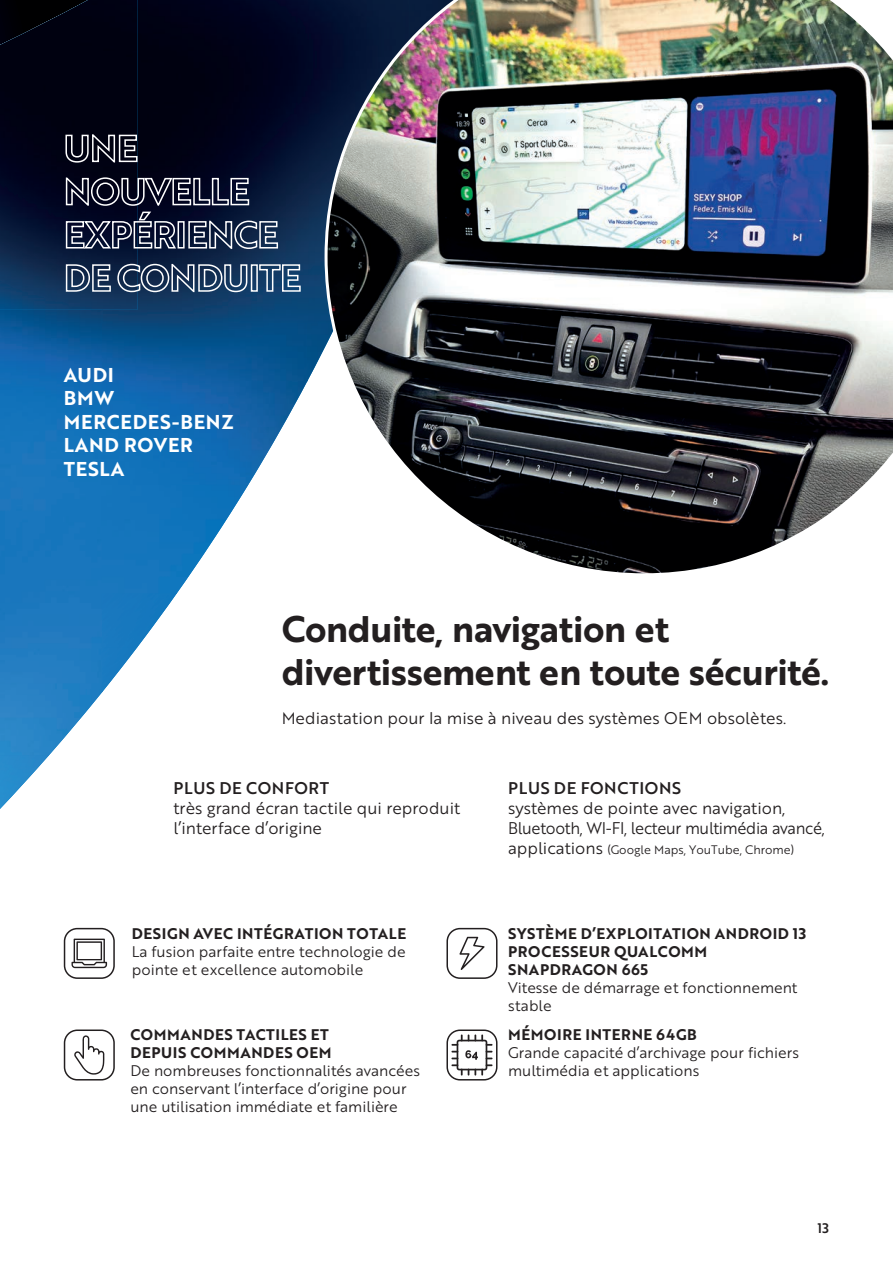
<style>
.page{position:relative;width:893px;height:1263px;background:#fff}
.page>*{position:absolute;margin:0;border:0;box-sizing:border-box;transform-origin:0 0}
.t1{font:36px/43.2px "Brother 1816 Bold";letter-spacing:-.01em;color:#231f20}
.t2{font:19.5px/23.4px "Brother 1816 Bold";letter-spacing:.04em;color:#fff}
.t3{font:16.5px/19.8px "Brother 1816 Book";color:#231f20}
.t4{font:16.5px/19.8px "Brother 1816 Book";letter-spacing:-.02em;color:#231f20}
.t5{font:16.5px "Brother 1816 Medium";color:#231f20}
.t6{font:15px/18px "Brother 1816 Book";color:#231f20}
.t7{font:15px/18px "Brother 1816 Bold";letter-spacing:.04em;color:#231f20}
.t8{font:13.5px "Brother 1816 Medium";color:#231f20}
.t9{font:12px "Brother 1816 Book";color:#231f20}
.s1{font-size:16.5px}
</style>
<div class="page">
<img style="left:103px;top:0;width:222px;height:323px">
<img style="left:0;top:310px;width:103px;height:445px">
<img style="left:102px;top:323px;width:205px;height:162px">
<img style="left:307px;top:323px;width:18px;height:59px">
<img style="left:102px;top:485px;width:146px;height:108px">
<img style="left:102px;top:593px;width:75px;height:55px">
<img style="left:102px;top:647px;width:35px;height:45px">
<img style="left:0;top:755px;width:49px;height:54px">
<img style="left:0;top:0;width:137px;height:310px">
<img style="left:325px;top:0;width:568px;height:574px">
<svg style="left:459px;top:937px;width:26px;height:33px"></svg>
<div style="left:446px;top:928px;width:51px;height:51px;border:2px solid #231f20;border-radius:13px"></div>
<svg style="left:74px;top:1035px;width:30px;height:40px"></svg>
<div style="left:64px;top:1029px;width:51px;height:51px;border:2px solid #231f20;border-radius:13px"></div>
<svg style="left:65px;top:134px;width:73px;height:29px;background:#464753"></svg>
<svg style="left:65px;top:177px;width:214px;height:73px;background:#373e56"></svg>
<svg style="left:65px;top:263px;width:183px;height:30px;background:#4b5f7a"></svg>
<div style="left:251px;top:264px;width:7px;height:28px;border:2px solid #fff"></div>
<svg style="left:258px;top:264px;width:43px;height:28px"></svg>
<div style="left:446px;top:1029px;width:51px;height:51px;border:2px solid #231f20;border-radius:13px"></div>
<svg style="left:451px;top:1034px;width:41px;height:41px"></svg>
<div style="left:64px;top:928px;width:51px;height:51px;border:2px solid #231f20;border-radius:13px"></div>
<svg style="left:72px;top:939px;width:35px;height:29px"></svg>
<h2 class="t2" style="left:64px;top:363px;width:172px">AUDI<br>BMW<br>MERCEDES-BENZ<br>LAND ROVER<br>TESLA</h2>
<h1 class="t1" style="left:282px;top:607px;width:549px">Conduite, navigation et divertissement en toute sécurité.</h1>
<p class="t3" style="left:282px;top:708px;width:506px">Mediastation pour la mise à niveau des systèmes OEM obsolètes.</p>
<p class="t5" style="left:174px;top:781px;width:157px">PLUS DE CONFORT</p>
<p class="t3" style="left:174px;top:798px;width:288px">très grand écran tactile qui reproduit l’interface d’origine</p>
<p class="t7" style="left:132px;top:924px;width:276px">DESIGN AVEC INTÉGRATION TOTALE</p>
<p class="t6" style="left:132px;top:942px;width:275px">La fusion parfaite entre technologie de pointe et excellence automobile</p>
<p class="t7" style="left:130px;top:1026px;width:203px">COMMANDES TACTILES ET<br>DEPUIS COMMANDES OEM</p>
<p class="t6" style="left:130px;top:1062px;width:291px">De nombreuses fonctionnalités avancées en conservant l’interface d’origine pour une utilisation immédiate et familière</p>
<p class="t5" style="left:508px;top:781px;width:174px">PLUS DE FONCTIONS</p>
<p class="t4" style="left:508px;top:798px;width:318px">systèmes de pointe avec navigation,<br>Bluetooth, WI-FI, lecteur multimédia avancé,</p>
<p class="t9" style="left:508px;top:842px;width:288px"><span class="s1">applications</span> (Google Maps, YouTube, Chrome)</p>
<p class="t7" style="left:508px;top:924px;width:300px">SYSTÈME D’EXPLOITATION ANDROID 13<br>PROCESSEUR QUALCOMM<br>SNAPDRAGON 665</p>
<p class="t6" style="left:508px;top:978px;width:291px">Vitesse de démarrage et fonctionnement stable</p>
<p class="t7" style="left:508px;top:1026px;width:190px">MÉMOIRE INTERNE 64GB</p>
<p class="t6" style="left:508px;top:1044px;width:292px">Grande capacité d’archivage pour fichiers multimédia et applications</p>
<p class="t8" style="left:817px;top:1222px;width:13px">13</p>
</div>
